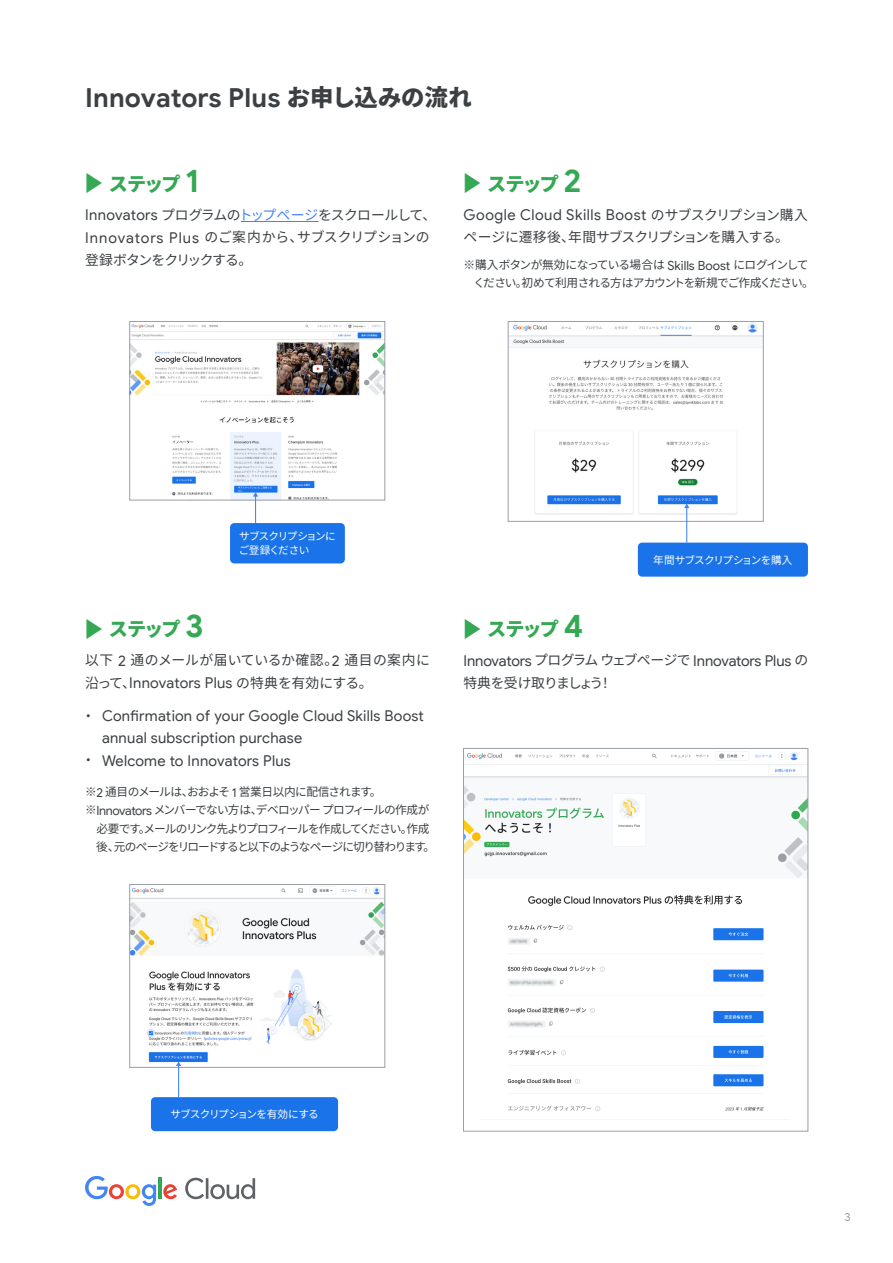
<style>
.page{position:relative;width:893px;height:1263px;background:#fff}
.page>*{position:absolute;margin:0;border:0;box-sizing:border-box;transform-origin:0 0}
.t1{font:700 26.25px "Google Sans";color:#3c4043}
.t2{font:900 19.2px "Noto Sans JP";letter-spacing:-.085em;color:#34a853}
.t3{font:14.85px "Google Sans Display";letter-spacing:.015em;color:#3c4043}
.t4{font:14.85px "Google Sans Display";letter-spacing:-.015em;color:#3c4043}
.t5{font:14.85px "Google Sans Display";letter-spacing:.035em;color:#3c4043}
.t6{font:13.8px/22.4px "Noto Sans JP";letter-spacing:-.05em;color:#3c4043}
.t7{font:13.8px/22.4px "Noto Sans JP";letter-spacing:.01em;color:#3c4043}
.t8{font:13.8px "Noto Sans JP";letter-spacing:-.025em;color:#3c4043}
.t9{font:13.8px "Noto Sans JP";letter-spacing:-.065em;color:#3c4043}
.t10{font:11.7px/18px "Noto Sans JP";letter-spacing:-.08em;color:#3c4043}
.t11{font:11.7px "Noto Sans JP";letter-spacing:-.105em;color:#3c4043}
.t12{font:11.7px "Noto Sans JP";letter-spacing:-.115em;color:#3c4043}
.t13{font:11.7px "Noto Sans JP";letter-spacing:-.06em;color:#3c4043}
.t14{font:11.55px "Google Sans Display";color:#9aa0a6}
.t15{font:10.65px/13.8px "Noto Sans JP";letter-spacing:-.07em;color:#fff}
.s1{font-family:"Noto Sans JP";font-weight:900;font-size:23.4px}
.s2{font-family:"Koz Go Pr 6 N";font-weight:400;font-size:21px}
.s3{font-family:"Google Sans";font-weight:700;font-size:32.1px}
.s4{font-family:"Google Sans Display";font-size:14.85px}
.s5{color:#4285f4}
.s6{font-family:"Noto Sans JP";font-size:13.8px}
.s7{font-family:"Google Sans Display";font-size:12.6px}
</style>
<div class="page">
<hr style="left:241px;top:221px;width:77px;height:1px;background:#4285f4">
<img style="left:465px;top:751px;width:341px;height:360px">
<div style="left:463px;top:748px;width:345px;height:383px;border:1px solid #9aa0a6"></div>
<img style="left:132px;top:887px;width:251px;height:176px">
<div style="left:130px;top:884px;width:255px;height:183px;border:1px solid #9aa0a6"></div>
<img style="left:132px;top:324px;width:251px;height:174px">
<div style="left:130px;top:321px;width:255px;height:179px;border:1px solid #9aa0a6"></div>
<img style="left:510px;top:323px;width:251px;height:194px">
<div style="left:508px;top:321px;width:255px;height:200px;border:1px solid #9aa0a6"></div>
<div style="left:230px;top:523px;width:115px;height:40px;background:#1a73e8;border-radius:4px"></div>
<div style="left:151px;top:1097px;width:187px;height:34px;background:#1a73e8;border-radius:4px"></div>
<div style="left:638px;top:543px;width:170px;height:34px;background:#1a73e8;border-radius:4px"></div>
<svg style="left:253px;top:492px;width:5px;height:31px"></svg>
<hr style="left:686px;top:507px;width:1px;height:36px;background:#4285f4">
<svg style="left:684px;top:503px;width:5px;height:5px"></svg>
<hr style="left:178px;top:1065px;width:1px;height:32px;background:#4285f4">
<svg style="left:176px;top:1061px;width:5px;height:5px"></svg>
<svg style="left:185px;top:1178px;width:70px;height:21px"></svg>
<svg style="left:85px;top:1176px;width:71px;height:30px"></svg>
<hr style="left:158px;top:1177px;width:4px;height:22px;background:#34a853">
<svg style="left:163px;top:1184px;width:14px;height:15px"></svg>
<h1 class="t1" style="left:85px;top:81px;width:388px">Innovators Plus <span class="s1">お申し込みの流れ</span></h1>
<h2 class="t2" style="left:81px;top:173px;width:120px"><span class="s2">▶</span> ステップ <span class="s3">1</span></h2>
<p class="t6" style="left:85px;top:204px;width:353px"><span class="s4">Innovators</span> プログラムの<span class="s5">トップページ</span>をスクロールして、<br><span class="s4">Innovators Plus</span> のご案内から、サブスクリプションの登録ボタンをクリックする。</p>
<h2 class="t2" style="left:459px;top:173px;width:124px"><span class="s2">▶</span> ステップ <span class="s3">2</span></h2>
<p class="t5" style="left:463px;top:206px;width:346px">Google Cloud Skills Boost <span class="s6">のサブスクリプション購入</span></p>
<p class="t8" style="left:464px;top:230px;width:327px">ページに遷移後、年間サブスクリプションを購入する。</p>
<p class="t10" style="left:474px;top:256px;width:342px;text-indent:-10px">※購入ボタンが無効になっている場合は <span class="s7">Skills Boost</span> にログインしてください。初めて利用される方はアカウントを新規でご作成ください。</p>
<p class="t15" style="left:239px;top:530px;width:99px">サブスクリプションにご登録ください</p>
<h2 class="t2" style="left:81px;top:618px;width:124px"><span class="s2">▶</span> ステップ <span class="s3">3</span></h2>
<p class="t7" style="left:85px;top:649px;width:346px">以下 <span class="s4">2</span> 通のメールが届いているか確認。<span class="s4">2</span> 通目の案内に沿って、<span class="s4">Innovators Plus</span> の特典を有効にする。</p>
<p class="t3" style="left:82px;top:707px;width:344px"><span class="s6">・</span> Confirmation of your Google Cloud Skills Boost</p>
<p class="t3" style="left:102px;top:729px;width:202px">annual subscription purchase</p>
<p class="t3" style="left:82px;top:751px;width:211px"><span class="s6">・</span> Welcome to Innovators Plus</p>
<p class="t13" style="left:85px;top:785px;width:298px">※<span class="s7">2</span> 通目のメールは、おおよそ <span class="s7">1</span> 営業日以内に配信されます。</p>
<p class="t10" style="left:85px;top:801px;width:346px">※<span class="s7">Innovators</span> メンバーでない方は、デベロッパープロフィールの作成が</p>
<p class="t11" style="left:96px;top:822px;width:335px">必要です。メールのリンク先よりプロフィールを作成してください。作成</p>
<p class="t12" style="left:96px;top:840px;width:341px">後、元のページをリロードすると以下のようなページに切り替わります。</p>
<p class="t15" style="left:653px;top:553px;width:141px">年間サブスクリプションを購入</p>
<h2 class="t2" style="left:459px;top:618px;width:126px"><span class="s2">▶</span> ステップ <span class="s3">4</span></h2>
<p class="t4" style="left:463px;top:651px;width:346px">Innovators <span class="s6">プログラムウェブページで</span> Innovators Plus <span class="s6">の</span></p>
<p class="t9" style="left:463px;top:675px;width:150px">特典を受け取りましょう！</p>
<p class="t15" style="left:170px;top:1108px;width:150px">サブスクリプションを有効にする</p>
<p class="t14" style="left:844px;top:1209px;width:8px">3</p>
</div>
